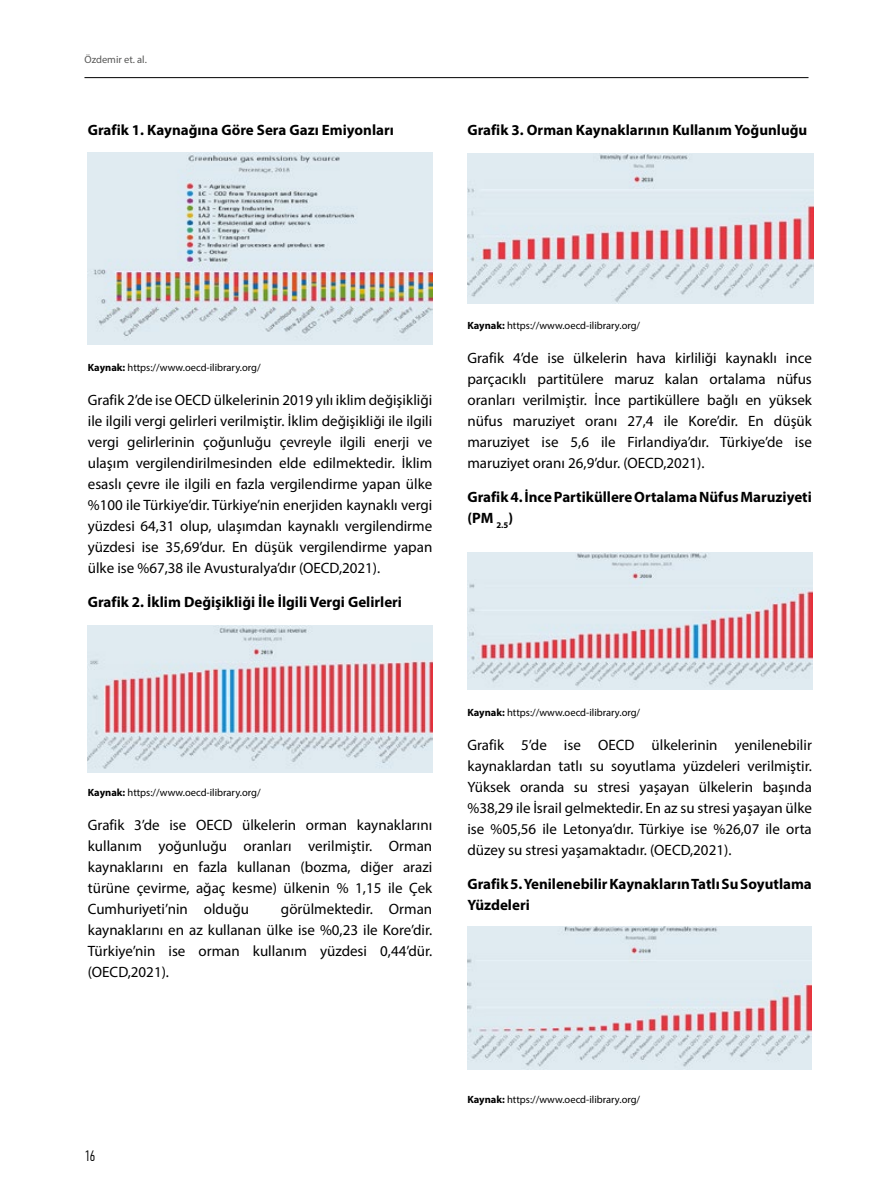
<style>
.page{position:relative;width:893px;height:1191px;background:#fff}
.page>*{position:absolute;margin:0;border:0;box-sizing:border-box;transform-origin:0 0}
.t1{font:15px/21px "Myriad Pro";color:#000;text-align:justify}
.t2{font:700 15px/21px "Myriad Pro";color:#000}
.t3{font:300 15px "PF Din Text Comp Pro";color:#000}
.t4{font:10.5px "Myriad Pro";color:#000}
.t5{font:10.5px "Myriad Pro";color:#575756}
.s1{font-weight:700}
</style>
<div class="page">
<hr style="left:84px;top:77px;width:724px;height:1px;background:#000">
<img style="left:88px;top:152px;width:345px;height:193px">
<img style="left:88px;top:625px;width:345px;height:147px">
<img style="left:467px;top:154px;width:346px;height:149px">
<img style="left:467px;top:552px;width:345px;height:137px">
<img style="left:467px;top:927px;width:344px;height:142px">
<p class="t5" style="left:84px;top:53px;width:64px">Özdemir et. al.</p>
<p class="t2" style="left:88px;top:119px;width:307px">Grafik 1. Kaynağına Göre Sera Gazı Emiyonları</p>
<p class="t2" style="left:467px;top:119px;width:341px">Grafik 3. Orman Kaynaklarının Kullanım Yoğunluğu</p>
<p class="t4" style="left:88px;top:361px;width:174px"><span class="s1">Kaynak:</span> https://www.oecd-ilibrary.org/</p>
<p class="t1" style="left:88px;top:389px;width:346px">Grafik 2’de ise OECD ülkelerinin 2019 yılı iklim değişikliği ile ilgili vergi gelirleri verilmiştir. İklim değişikliği ile ilgili vergi gelirlerinin çoğunluğu çevreyle ilgili enerji ve ulaşım vergilendirilmesinden elde edilmektedir. İklim esaslı çevre ile ilgili en fazla vergilendirme yapan ülke %100 ile Türkiye’dir. Türkiye’nin enerjiden kaynaklı vergi yüzdesi 64,31 olup, ulaşımdan kaynaklı vergilendirme yüzdesi ise 35,69’dur. En düşük vergilendirme yapan ülke ise %67,38 ile Avusturalya’dır (OECD,2021).</p>
<p class="t2" style="left:88px;top:590px;width:316px">Grafik 2. İklim Değişikliği İle İlgili Vergi Gelirleri</p>
<p class="t4" style="left:467px;top:319px;width:174px"><span class="s1">Kaynak:</span> https://www.oecd-ilibrary.org/</p>
<p class="t1" style="left:467px;top:347px;width:346px">Grafik 4’de ise ülkelerin hava kirliliği kaynaklı ince parçacıklı partitülere maruz kalan ortalama nüfus oranları verilmiştir. İnce partiküllere bağlı en yüksek nüfus maruziyet oranı 27,4 ile Kore’dir. En düşük maruziyet ise 5,6 ile Firlandiya’dır. Türkiye’de ise maruziyet oranı 26,9’dur. (OECD,2021).</p>
<p class="t2" style="left:467px;top:485px;width:346px">Grafik 4. İnce Partiküllere Ortalama Nüfus Maruziyeti (PM <sub>2.5</sub>)</p>
<p class="t4" style="left:88px;top:786px;width:174px"><span class="s1">Kaynak:</span> https://www.oecd-ilibrary.org/</p>
<p class="t1" style="left:88px;top:814px;width:346px">Grafik 3’de ise OECD ülkelerin orman kaynaklarını kullanım yoğunluğu oranları verilmiştir. Orman kaynaklarını en fazla kullanan (bozma, diğer arazi türüne çevirme, ağaç kesme) ülkenin % 1,15 ile Çek Cumhuriyeti’nin olduğu</p>
<p class="t1" style="left:88px;top:898px;width:346px;text-indent:193px">görülmektedir. Orman kaynaklarını en az kullanan ülke ise %0,23 ile Kore’dir.<br>Türkiye’nin ise orman kullanım yüzdesi 0,44’dür. (OECD,2021).</p>
<p class="t4" style="left:467px;top:706px;width:174px"><span class="s1">Kaynak:</span> https://www.oecd-ilibrary.org/</p>
<p class="t1" style="left:467px;top:734px;width:346px">Grafik 5’de ise OECD ülkelerinin yenilenebilir kaynaklardan tatlı su soyutlama yüzdeleri verilmiştir.<br>Yüksek oranda su stresi yaşayan ülkelerin başında %38,29 ile İsrail gelmektedir. En az su stresi yaşayan ülke ise %05,56 ile Letonya’dır. Türkiye ise %26,07 ile orta düzey su stresi yaşamaktadır. (OECD,2021).</p>
<p class="t2" style="left:467px;top:872px;width:346px">Grafik 5. Yenilenebilir Kaynakların Tatlı Su Soyutlama<br>Yüzdeleri</p>
<p class="t3" style="left:84px;top:1147px;width:13px">16</p>
<p class="t4" style="left:467px;top:1093px;width:174px"><span class="s1">Kaynak:</span> https://www.oecd-ilibrary.org/</p>
</div>
